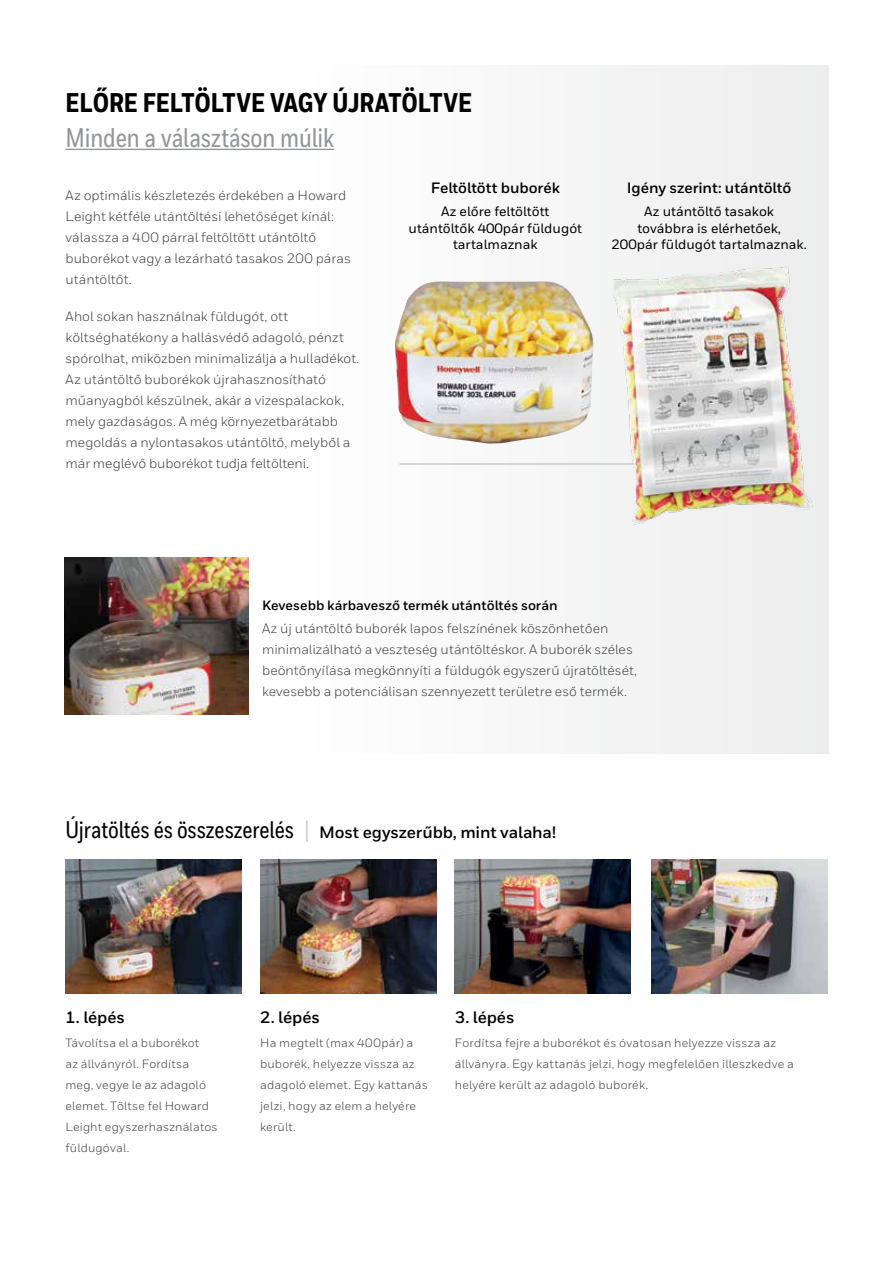
<style>
.page{position:relative;width:893px;height:1263px;background:#fff}
.page>*{position:absolute;margin:0;border:0;box-sizing:border-box;transform-origin:0 0}
.t1{font:800 27px "Honeywell Cond";letter-spacing:-.005em;color:#000}
.t2{font:500 27px "Honeywell Cond";letter-spacing:-.005em;color:#939598}
.t3{font:500 24px "Honeywell Cond";letter-spacing:-.005em;color:#000}
.t4{font:700 16.5px "Honeywell Sans";letter-spacing:-.005em;color:#000}
.t5{font:700 15px "Honeywell Sans";letter-spacing:-.005em;color:#000}
.t6{font:13.5px/21px "Honeywell Sans";color:#414042}
.t7{font:500 13.5px/16.5px "Honeywell Sans";color:#000;text-align:center}
.t8{font:700 13.5px "Honeywell Sans";color:#000}
.t9{font:12px/21px "Honeywell Sans";letter-spacing:.015em;color:#414042}
</style>
<div class="page">
<div style="left:262px;top:65px;width:566px;height:689px;background:#f7f7f8"></div>
<img style="left:65px;top:860px;width:176px;height:133px">
<img style="left:260px;top:860px;width:176px;height:133px">
<img style="left:455px;top:860px;width:176px;height:133px">
<img style="left:652px;top:860px;width:175px;height:133px">
<img style="left:395px;top:281px;width:199px;height:163px">
<hr style="left:66px;top:149px;width:268px;height:1px;background:#939598">
<hr style="left:399px;top:463px;width:402px;height:2px;background:#d1d3d4">
<hr style="left:306px;top:821px;width:2px;height:21px;background:#d1d3d4">
<img style="left:613px;top:261px;width:206px;height:272px">
<img style="left:64px;top:557px;width:185px;height:157px">
<h1 class="t1" style="left:66px;top:86px;width:408px">ELŐRE FELTÖLTVE VAGY ÚJRATÖLTVE</h1>
<h1 class="t2" style="left:66px;top:121px;width:270px">Minden a választáson múlik</h1>
<p class="t6" style="left:66px;top:185px;width:287px">Az optimális készletezés érdekében a Howard Leight kétféle utántöltési lehetőséget kínál: válassza a 400 párral feltöltött utántöltő buborékot vagy a lezárható tasakos 200 páras utántöltőt.</p>
<p class="t6" style="left:66px;top:306px;width:295px">Ahol sokan használnak füldugót, ott költséghatékony a hallásvédő adagoló, pénzt spórolhat, miközben minimalizálja a hulladékot.<br>Az utántöltő buborékok újrahasznosítható műanyagból készülnek, akár a vizespalackok, mely gazdaságos. A még környezetbarátabb megoldás a nylontasakos utántöltő, melyből a már meglévő buborékot tudja feltölteni.</p>
<p class="t5" style="left:431px;top:179px;width:131px">Feltöltött buborék</p>
<p class="t7" style="left:409px;top:204px;width:175px">Az előre feltöltött utántöltők 400pár füldugót tartalmaznak</p>
<p class="t5" style="left:627px;top:179px;width:166px">Igény szerint: utántöltő</p>
<p class="t7" style="left:611px;top:204px;width:197px">Az utántöltő tasakok<br>továbbra is elérhetőek,<br>200pár füldugót tartalmaznak.</p>
<p class="t8" style="left:262px;top:597px;width:297px">Kevesebb kárbavesző termék utántöltés során</p>
<p class="t6" style="left:262px;top:618px;width:377px">Az új utántöltő buborék lapos felszínének köszönhetően minimalizálható a veszteség utántöltéskor. A buborék széles beöntőnyílása megkönnyíti a füldugók egyszerű újratöltését, kevesebb a potenciálisan szennyezett területre eső termék.</p>
<h2 class="t3" style="left:65px;top:815px;width:230px">Újratöltés és összeszerelés</h2>
<p class="t4" style="left:319px;top:822px;width:238px">Most egyszerűbb, mint valaha!</p>
<p class="t4" style="left:65px;top:1007px;width:61px">1. lépés</p>
<p class="t9" style="left:65px;top:1032px;width:154px">Távolítsa el a buborékot<br>az állványról. Fordítsa meg, vegye le az adagoló elemet. Töltse fel Howard<br>Leight egyszerhasználatos füldugóval.</p>
<p class="t4" style="left:260px;top:1007px;width:61px">2. lépés</p>
<p class="t9" style="left:260px;top:1032px;width:169px">Ha megtelt (max 400pár) a buborék, helyezze vissza az adagoló elemet. Egy kattanás jelzi, hogy az elem a helyére került.</p>
<p class="t4" style="left:455px;top:1007px;width:61px">3. lépés</p>
<p class="t9" style="left:455px;top:1032px;width:340px">Fordítsa fejre a buborékot és óvatosan helyezze vissza az állványra. Egy kattanás jelzi, hogy megfelelően illeszkedve a helyére került az adagoló buborék.</p>
</div>
